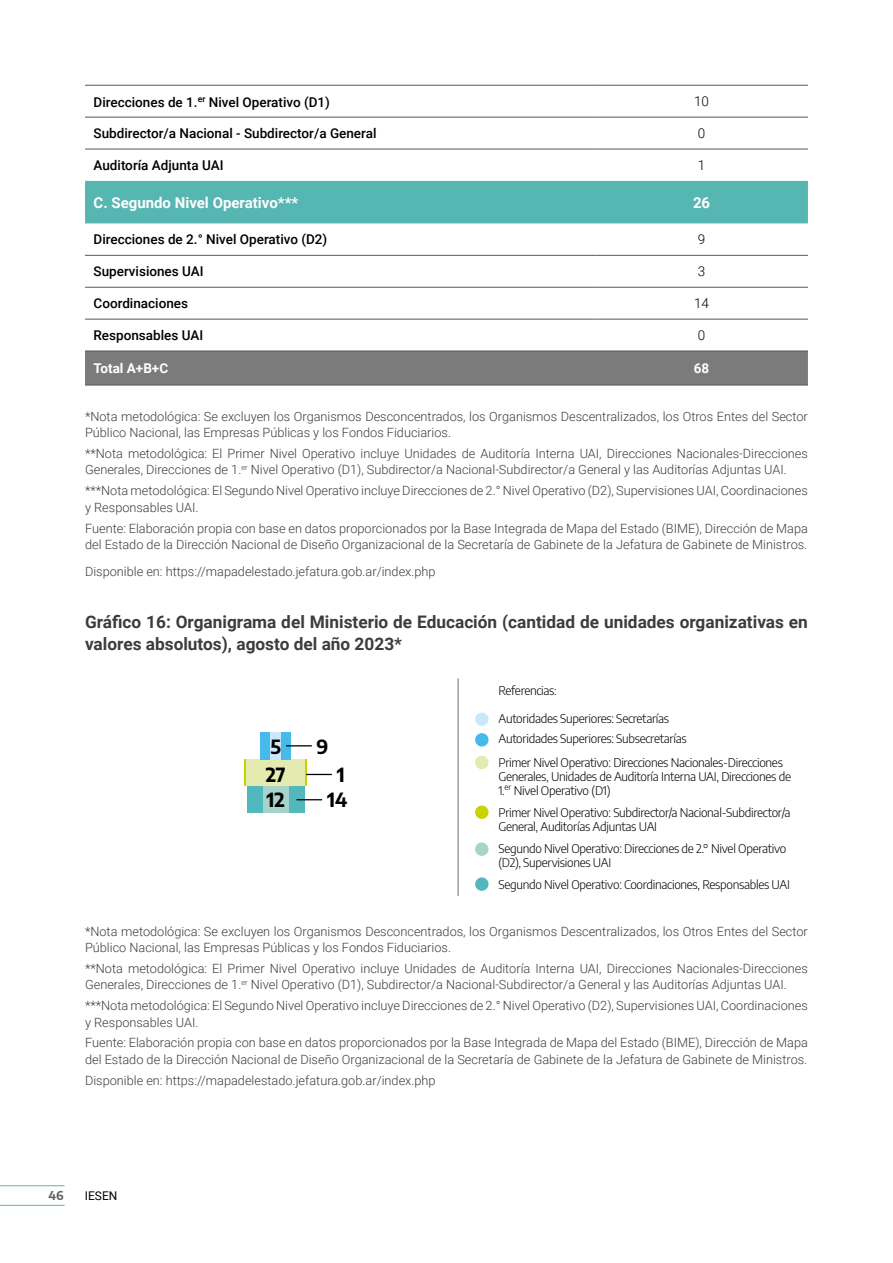
<style>
.page{position:relative;width:893px;height:1263px;background:#fff}
.page>*{position:absolute;margin:0;border:0;box-sizing:border-box;transform-origin:0 0}
.t1{font:700 19.2px/25.7px "Encode Sans";color:#000}
.t2{font:700 17.25px/22.5px "Roboto";color:#3c3c3b}
.t3{font:700 15px "Roboto";color:#fff}
.t4{font:500 13.5px "Roboto";color:#000}
.t5{font:700 13.5px "Roboto";color:#fff}
.t6{font:300 13.5px "Roboto";color:#000}
.t7{font:300 12.75px/16.5px "Roboto";color:#3c3c3b}
.t8{font:300 12px/14px "Encode Sans";letter-spacing:-.025em;color:#000}
.t9{font:12px "Roboto";color:#000}
.t10{font:700 12px "Encode Sans";color:#646363}
.s1{font-size:10.95px}
</style>
<div class="page">
<hr style="left:0;top:1185px;width:65px;height:1px;background:#56b6b1">
<hr style="left:0;top:1205px;width:65px;height:1px;background:#56b6b1">
<svg style="left:85px;top:116px;width:723px;height:235px"></svg>
<div style="left:85px;top:181px;width:723px;height:42px;background:#56b6b1"></div>
<div style="left:85px;top:352px;width:723px;height:33px;background:#7c7b7b"></div>
<hr style="left:85px;top:85px;width:510px;height:1px;background:#575756">
<hr style="left:595px;top:85px;width:213px;height:1px;background:#575756">
<hr style="left:85px;top:117px;width:510px;height:1px;background:#575756">
<hr style="left:595px;top:117px;width:213px;height:1px;background:#575756">
<hr style="left:85px;top:149px;width:510px;height:1px;background:#575756">
<hr style="left:595px;top:149px;width:213px;height:1px;background:#575756">
<hr style="left:85px;top:255px;width:510px;height:1px;background:#575756">
<hr style="left:595px;top:255px;width:213px;height:1px;background:#575756">
<hr style="left:85px;top:319px;width:510px;height:1px;background:#575756">
<hr style="left:595px;top:319px;width:213px;height:1px;background:#575756">
<hr style="left:85px;top:351px;width:510px;height:1px;background:#575756">
<hr style="left:595px;top:351px;width:213px;height:1px;background:#575756">
<hr style="left:85px;top:385px;width:510px;height:1px;background:#575756">
<hr style="left:595px;top:385px;width:213px;height:1px;background:#575756">
<hr style="left:85px;top:287px;width:510px;height:1px;background:#575756">
<hr style="left:595px;top:287px;width:213px;height:1px;background:#575756">
<div style="left:276px;top:786px;width:13px;height:27px;background:#a6d3ca"></div>
<div style="left:276px;top:759px;width:30px;height:27px;background:#e4ebb1"></div>
<div style="left:276px;top:732px;width:5px;height:27px;background:#c9e9fb"></div>
<div style="left:289px;top:786px;width:15px;height:27px;background:#53b7be"></div>
<div style="left:281px;top:732px;width:10px;height:27px;background:#47baec"></div>
<div style="left:262px;top:786px;width:14px;height:27px;background:#a6d3ca"></div>
<div style="left:246px;top:759px;width:30px;height:27px;background:#e4ebb1"></div>
<div style="left:270px;top:732px;width:6px;height:27px;background:#c9e9fb"></div>
<div style="left:247px;top:786px;width:15px;height:27px;background:#53b7be"></div>
<svg style="left:245px;top:759px;width:1px;height:27px"></svg>
<div style="left:260px;top:732px;width:10px;height:27px;background:#47baec"></div>
<svg style="left:286px;top:745px;width:26px;height:1px"></svg>
<svg style="left:296px;top:799px;width:26px;height:1px"></svg>
<svg style="left:306px;top:759px;width:26px;height:27px"></svg>
<div style="left:475px;top:712px;width:13px;height:14px;background:#c9e9fb;border-radius:50%"></div>
<div style="left:475px;top:733px;width:13px;height:13px;background:#47baec;border-radius:50%"></div>
<div style="left:475px;top:756px;width:13px;height:13px;background:#e4ebb1;border-radius:50%"></div>
<div style="left:475px;top:805px;width:13px;height:14px;background:#c8d300;border-radius:50%"></div>
<div style="left:475px;top:842px;width:13px;height:14px;background:#a6d3ca;border-radius:50%"></div>
<div style="left:475px;top:877px;width:13px;height:14px;background:#53b7be;border-radius:50%"></div>
<hr style="left:458px;top:678px;width:1px;height:218px;background:#706f6f">
<p class="t4" style="left:94px;top:93px;width:238px">Direcciones de 1.<sup>er</sup> Nivel Operativo (D1)</p>
<p class="t6" style="left:694px;top:92px;width:16px">10</p>
<p class="t4" style="left:94px;top:124px;width:284px">Subdirector/a Nacional - Subdirector/a General</p>
<p class="t6" style="left:698px;top:124px;width:9px">0</p>
<p class="t4" style="left:94px;top:156px;width:132px">Auditoría Adjunta UAI</p>
<p class="t6" style="left:698px;top:156px;width:9px">1</p>
<p class="t3" style="left:94px;top:192px;width:206px">C. Segundo Nivel Operativo***</p>
<p class="t3" style="left:693px;top:192px;width:19px">26</p>
<p class="t4" style="left:94px;top:230px;width:235px">Direcciones de 2.° Nivel Operativo (D2)</p>
<p class="t6" style="left:698px;top:230px;width:9px">9</p>
<p class="t4" style="left:94px;top:262px;width:112px">Supervisiones UAI</p>
<p class="t6" style="left:698px;top:262px;width:9px">3</p>
<p class="t4" style="left:94px;top:294px;width:96px">Coordinaciones</p>
<p class="t6" style="left:694px;top:294px;width:16px">14</p>
<p class="t4" style="left:94px;top:326px;width:111px">Responsables UAI</p>
<p class="t6" style="left:698px;top:326px;width:9px">0</p>
<p class="t5" style="left:94px;top:359px;width:76px">Total A+B+C</p>
<p class="t5" style="left:694px;top:359px;width:17px">68</p>
<p class="t7" style="left:85px;top:407px;width:724px">*Nota metodológica: Se excluyen los Organismos Desconcentrados, los Organismos Descentralizados, los Otros Entes del Sector<br>Público Nacional, las Empresas Públicas y los Fondos Fiduciarios.</p>
<p class="t7" style="left:85px;top:445px;width:724px">**Nota metodológica: El Primer Nivel Operativo incluye Unidades de Auditoría Interna UAI, Direcciones Nacionales-Direcciones<br>Generales, Direcciones de 1.<sup>er</sup> Nivel Operativo (D1), Subdirector/a Nacional-Subdirector/a General y las Auditorías Adjuntas UAI.</p>
<p class="t7" style="left:85px;top:482px;width:724px">***Nota metodológica: El Segundo Nivel Operativo incluye Direcciones de 2.° Nivel Operativo (D2), Supervisiones UAI, Coordinaciones y Responsables UAI.</p>
<p class="t7" style="left:85px;top:519px;width:724px">Fuente: Elaboración propia con base en datos proporcionados por la Base Integrada de Mapa del Estado (BIME), Dirección de Mapa del Estado de la Dirección Nacional de Diseño Organizacional de la Secretaría de Gabinete de la Jefatura de Gabinete de Ministros.</p>
<p class="t7" style="left:85px;top:562px;width:352px">Disponible en: https://mapadelestado.jefatura.gob.ar/index.php</p>
<h2 class="t2" style="left:85px;top:609px;width:724px">Gráfico 16: Organigrama del Ministerio de Educación (cantidad de unidades organizativas en valores absolutos), agosto del año 2023*</h2>
<p class="t8" style="left:498px;top:683px;width:60px">Referencias<span class="s1">:</span></p>
<p class="t8" style="left:498px;top:708px;width:190px;line-height:20px">Autoridades Superiores: Secretarías<br>Autoridades Superiores: Subsecretarías</p>
<p class="t8" style="left:498px;top:755px;width:294px">Primer Nivel Operativo: Direcciones Nacionales-Direcciones<br>Generales, Unidades de Auditoría Interna UAI, Direcciones de<br>1.<sup>er</sup> Nivel Operativo (D1)</p>
<p class="t8" style="left:498px;top:805px;width:293px">Primer Nivel Operativo: Subdirector/a Nacional-Subdirector/a<br>General, Auditorías Adjuntas UAI</p>
<p class="t8" style="left:498px;top:841px;width:290px">Segundo Nivel Operativo: Direcciones de 2.° Nivel Operativo (D2), Supervisiones UAI</p>
<p class="t8" style="left:498px;top:877px;width:293px">Segundo Nivel Operativo: Coordinaciones, Responsables UAI</p>
<p class="t7" style="left:85px;top:922px;width:724px">*Nota metodológica: Se excluyen los Organismos Desconcentrados, los Organismos Descentralizados, los Otros Entes del Sector<br>Público Nacional, las Empresas Públicas y los Fondos Fiduciarios.</p>
<p class="t7" style="left:85px;top:960px;width:724px">**Nota metodológica: El Primer Nivel Operativo incluye Unidades de Auditoría Interna UAI, Direcciones Nacionales-Direcciones<br>Generales, Direcciones de 1.<sup>er</sup> Nivel Operativo (D1), Subdirector/a Nacional-Subdirector/a General y las Auditorías Adjuntas UAI.</p>
<p class="t7" style="left:85px;top:997px;width:724px">***Nota metodológica: El Segundo Nivel Operativo incluye Direcciones de 2.° Nivel Operativo (D2), Supervisiones UAI, Coordinaciones y Responsables UAI.</p>
<p class="t7" style="left:85px;top:1034px;width:724px">Fuente: Elaboración propia con base en datos proporcionados por la Base Integrada de Mapa del Estado (BIME), Dirección de Mapa del Estado de la Dirección Nacional de Diseño Organizacional de la Secretaría de Gabinete de la Jefatura de Gabinete de Ministros.</p>
<p class="t7" style="left:85px;top:1071px;width:352px">Disponible en: https://mapadelestado.jefatura.gob.ar/index.php</p>
<h1 class="t1" style="left:270px;top:733px;width:12px">5</h1>
<h1 class="t1" style="left:316px;top:733px;width:13px">9</h1>
<h1 class="t1" style="left:266px;top:760px;width:21px">27<br>12</h1>
<h1 class="t1" style="left:337px;top:760px;width:9px">1</h1>
<h1 class="t1" style="left:327px;top:786px;width:22px">14</h1>
<p class="t10" style="left:48px;top:1187px;width:17px">46</p>
<p class="t9" style="left:85px;top:1187px;width:34px">IESEN</p>
</div>
